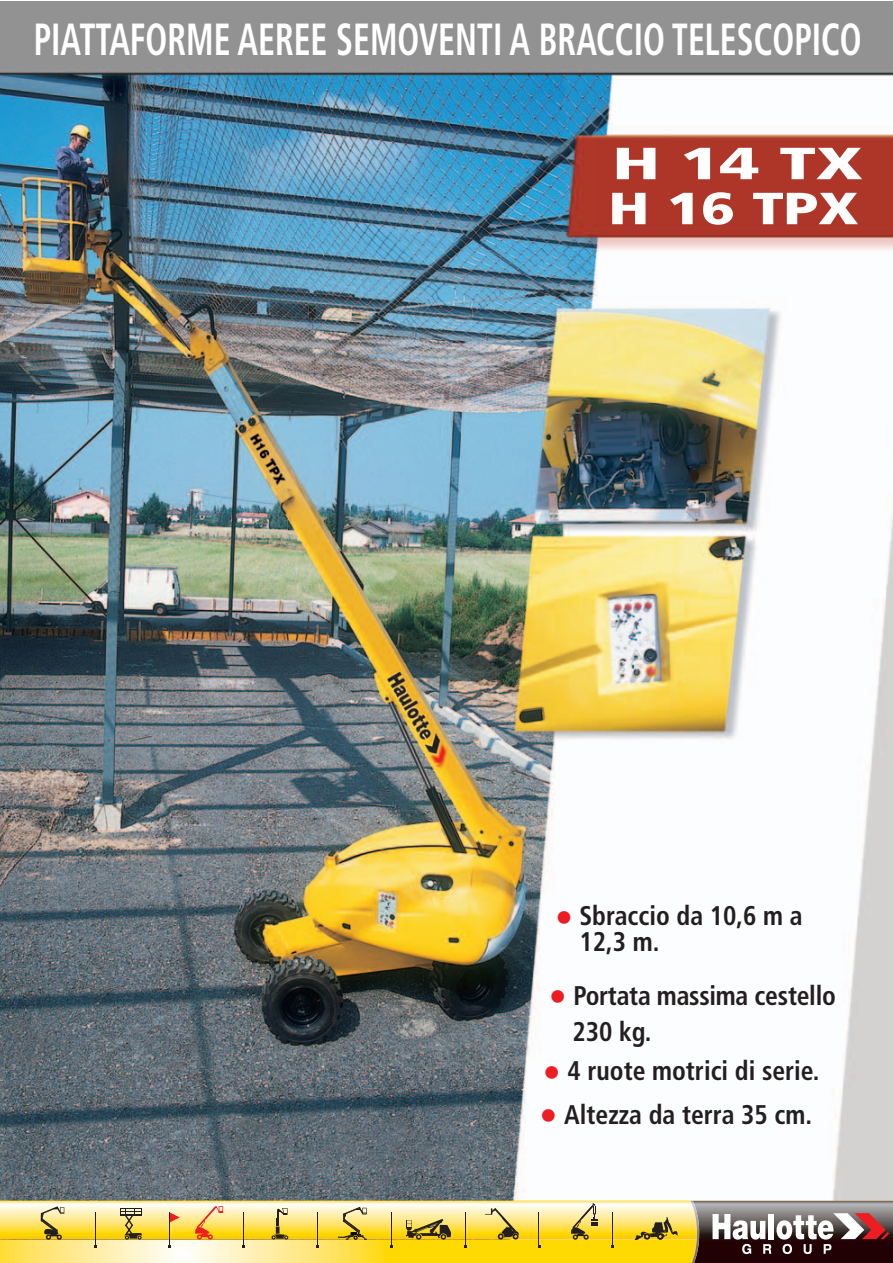
<style>
.page{position:relative;width:893px;height:1263px;background:#fff}
.page>*{position:absolute;margin:0;border:0;box-sizing:border-box;transform-origin:0 0}
.t1{font:700 condensed 45px "Frutiger";color:#fff;scale:.75 1}
.t2{font:900 45px/45px "Frutiger";color:#fff;scale:1.45 1}
.t3{font:700 condensed 27px/25.5px "Frutiger";color:#231f20;scale:.95 1}
.s1{font-weight:400;font-size:36px;color:#ee1d23}
</style>
<div class="page">
<img style="left:0;top:1px;width:893px;height:1199px">
<img style="left:0;top:1239px;width:690px;height:24px">
<img style="left:0;top:1200px;width:893px;height:39px">
<hr style="left:96px;top:1212px;width:1px;height:34px;background:#231f20">
<hr style="left:169px;top:1212px;width:1px;height:34px;background:#231f20">
<hr style="left:243px;top:1212px;width:1px;height:34px;background:#231f20">
<hr style="left:317px;top:1212px;width:1px;height:34px;background:#231f20">
<hr style="left:391px;top:1212px;width:1px;height:34px;background:#231f20">
<hr style="left:539px;top:1212px;width:1px;height:34px;background:#231f20">
<hr style="left:613px;top:1212px;width:1px;height:34px;background:#231f20">
<svg style="left:634px;top:1217px;width:44px;height:23px"></svg>
<hr style="left:465px;top:1212px;width:1px;height:34px;background:#231f20">
<svg style="left:406px;top:1219px;width:45px;height:20px"></svg>
<svg style="left:338px;top:1207px;width:29px;height:33px"></svg>
<svg style="left:272px;top:1208px;width:16px;height:31px"></svg>
<svg style="left:195px;top:1206px;width:28px;height:33px"></svg>
<svg style="left:120px;top:1208px;width:22px;height:31px"></svg>
<svg style="left:485px;top:1208px;width:34px;height:31px"></svg>
<svg style="left:570px;top:1203px;width:28px;height:37px"></svg>
<svg style="left:41px;top:1206px;width:23px;height:34px"></svg>
<svg style="left:170px;top:1212px;width:10px;height:10px"></svg>
<img style="left:698px;top:1201px;width:195px;height:62px">
<img style="left:690px;top:1201px;width:8px;height:62px">
<svg style="left:712px;top:1213px;width:177px;height:41px"></svg>
<h1 class="t1" style="left:34px;top:21px;width:1106px">PIATTAFORME AEREE SEMOVENTI A BRACCIO TELESCOPICO</h1>
<h1 class="t2" style="left:609px;top:145px;width:177px">H 14 TX<br>H 16 TPX</h1>
<p class="t3" style="left:580px;top:905px;width:236px;text-indent:-24px"><span class="s1">•</span> Sbraccio da 10,6 m a<br>12,3 m.</p>
<p class="t3" style="left:572px;top:979px;width:279px;line-height:36.5px;text-indent:-24px"><span class="s1">•</span> Portata massima cestello<br>230 kg.</p>
<p class="t3" style="left:543px;top:1060px;width:293px"><span class="s1">•</span> 4 ruote motrici di serie.</p>
<p class="t3" style="left:539px;top:1103px;width:288px"><span class="s1">•</span> Altezza da terra 35 cm.</p>
</div>
